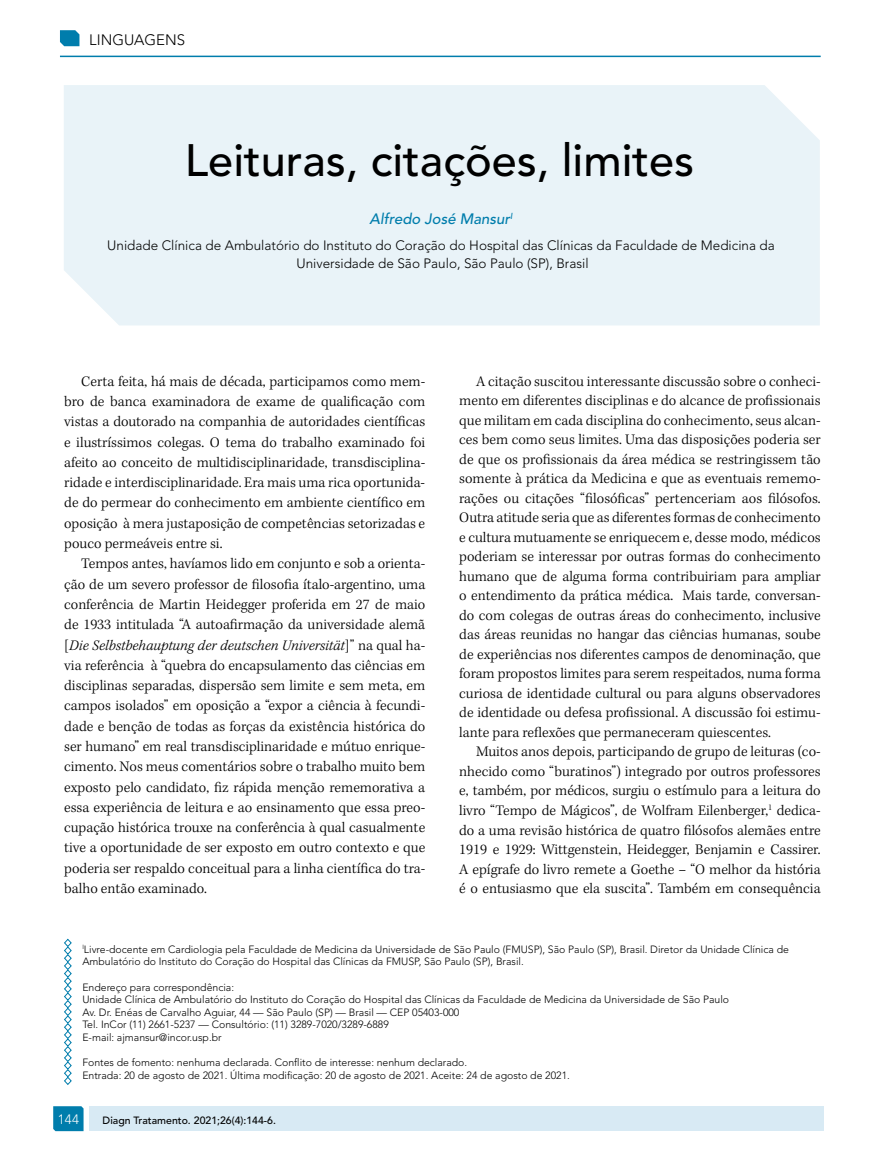
<style>
.page{position:relative;width:893px;height:1170px;background:#fff}
.page>*{position:absolute;margin:0;border:0;box-sizing:border-box;transform-origin:0 0}
.t1{font:500 45px "Avenir LT Std";color:#000}
.t2{font:300 15px/19.5px "Kepler Std";color:#000;text-align:justify}
.t3{font:italic 500 15px "Avenir LT Std";color:#007dac}
.t4{font:300 15px "Avenir LT Std";color:#000}
.t5{font:300 13.5px/18px "Avenir LT Std";color:#000;text-align:center}
.t6{font:300 13.5px "Avenir LT Std";color:#fff}
.t7{font:300 10.5px/12.6px "Avenir LT Std";color:#000}
.t8{font:500 10.5px "Avenir LT Std";color:#000}
.s1{font-style:italic}
</style>
<div class="page">
<div style="left:64px;top:85px;width:756px;height:240px;background:#e9f3f8"></div>
<svg style="left:64px;top:938px;width:8px;height:147px"></svg>
<svg style="left:60px;top:30px;width:19px;height:16px"></svg>
<hr style="left:60px;top:56px;width:761px;height:1px;background:#007dac">
<svg style="left:53px;top:1106px;width:31px;height:24px"></svg>
<div style="left:89px;top:1106px;width:735px;height:24px;background:#d8eaf4"></div>
<p class="t4" style="left:89px;top:31px;width:97px">LINGUAGENS</p>
<h1 class="t1" style="left:185px;top:134px;width:511px">Leituras, citações, limites</h1>
<p class="t3" style="left:370px;top:210px;width:145px">Alfredo José Mansur<sup>I</sup></p>
<p class="t5" style="left:107px;top:237px;width:669px">Unidade Clínica de Ambulatório do Instituto do Coração do Hospital das Clínicas da Faculdade de Medicina da<br>Universidade de São Paulo, São Paulo (SP), Brasil</p>
<p class="t2" style="left:64px;top:371px;width:363px;line-height:20.2px;text-indent:17px">Certa feita, há mais de década, participamos como mem&shy;bro de banca examinadora de exame de qualificação com vistas a doutorado na companhia de autoridades científicas e ilustríssimos colegas. O tema do trabalho examinado foi afeito ao conceito de multidisciplinaridade, transdisciplina&shy;ridade e interdisciplinaridade. Era mais uma rica oportunida&shy;de do permear do conhecimento em ambiente científico em oposição à mera justaposição de competências setorizadas e pouco permeáveis entre si.</p>
<p class="t2" style="left:64px;top:554px;width:363px;line-height:20.2px;text-indent:17px">Tempos antes, havíamos lido em conjunto e sob a orienta&shy;ção de um severo professor de filosofia ítalo-argentino, uma conferência de Martin Heidegger proferida em 27 de maio de 1933 intitulada “A autoafirmação da universidade alemã [<span class="s1">Die Selbstbehauptung der deutschen Universität</span>]” na qual ha&shy;via referência à “quebra do encapsulamento das ciências em disciplinas separadas, dispersão sem limite e sem meta, em campos isolados” em oposição a “expor a ciência à fecundi&shy;dade e benção de todas as forças da existência histórica do ser humano” em real transdisciplinaridade e mútuo enrique&shy;cimento. Nos meus comentários sobre o trabalho muito bem exposto pelo candidato, fiz rápida menção rememorativa a essa experiência de leitura e ao ensinamento que essa preo&shy;cupação histórica trouxe na conferência à qual casualmente tive a oportunidade de ser exposto em outro contexto e que poderia ser respaldo conceitual para a linha científica do tra&shy;balho então examinado.</p>
<p class="t2" style="left:459px;top:372px;width:363px;text-indent:17px">A citação suscitou interessante discussão sobre o conheci&shy;mento em diferentes disciplinas e do alcance de profissionais que militam em cada disciplina do conhecimento, seus alcan&shy;ces bem como seus limites. Uma das disposições poderia ser de que os profissionais da área médica se restringissem tão somente à prática da Medicina e que as eventuais rememo&shy;rações ou citações “filosóficas” pertenceriam aos filósofos.<br>Outra atitude seria que as diferentes formas de conhecimento e cultura mutuamente se enriquecem e, desse modo, médicos poderiam se interessar por outras formas do conhecimento humano que de alguma forma contribuiriam para ampliar o entendimento da prática médica. Mais tarde, conversan&shy;do com colegas de outras áreas do conhecimento, inclusive das áreas reunidas no hangar das ciências humanas, soube de experiências nos diferentes campos de denominação, que foram propostos limites para serem respeitados, numa forma curiosa de identidade cultural ou para alguns observadores de identidade ou defesa profissional. A discussão foi estimu&shy;lante para reflexões que permaneceram quiescentes.</p>
<p class="t2" style="left:459px;top:742px;width:363px;text-indent:17px">Muitos anos depois, participando de grupo de leituras (co&shy;nhecido como “buratinos”) integrado por outros professores e, também, por médicos, surgiu o estímulo para a leitura do livro “Tempo de Mágicos”, de Wolfram Eilenberger,<sup>1</sup> dedica&shy;do a uma revisão histórica de quatro filósofos alemães entre 1919 e 1929: Wittgenstein, Heidegger, Benjamin e Cassirer.<br>A epígrafe do livro remete a Goethe – “O melhor da história é o entusiasmo que ela suscita”. Também em consequência</p>
<p class="t7" style="left:82px;top:942px;width:708px"><sup>I</sup>Livre-docente em Cardiologia pela Faculdade de Medicina da Universidade de São Paulo (FMUSP), São Paulo (SP), Brasil. Diretor da Unidade Clínica de<br>Ambulatório do Instituto do Coração do Hospital das Clínicas da FMUSP, São Paulo (SP), Brasil.</p>
<p class="t7" style="left:82px;top:980px;width:648px">Endereço para correspondência:<br>Unidade Clínica de Ambulatório do Instituto do Coração do Hospital das Clínicas da Faculdade de Medicina da Universidade de São Paulo Av. Dr. Enéas de Carvalho Aguiar, 44 — São Paulo (SP) — Brasil — CEP 05403-000<br>Tel. InCor (11) 2661-5237 — Consultório: (11) 3289-7020/3289-6889<br>E-mail: ajmansur@incor.usp.br</p>
<p class="t7" style="left:82px;top:1056px;width:489px">Fontes de fomento: nenhuma declarada. Conflito de interesse: nenhum declarado.<br>Entrada: 20 de agosto de 2021. Última modificação: 20 de agosto de 2021. Aceite: 24 de agosto de 2021.</p>
<p class="t6" style="left:58px;top:1111px;width:23px">144</p>
<p class="t8" style="left:103px;top:1114px;width:175px">Diagn Tratamento. 2021;26(4):144-6.</p>
</div>
